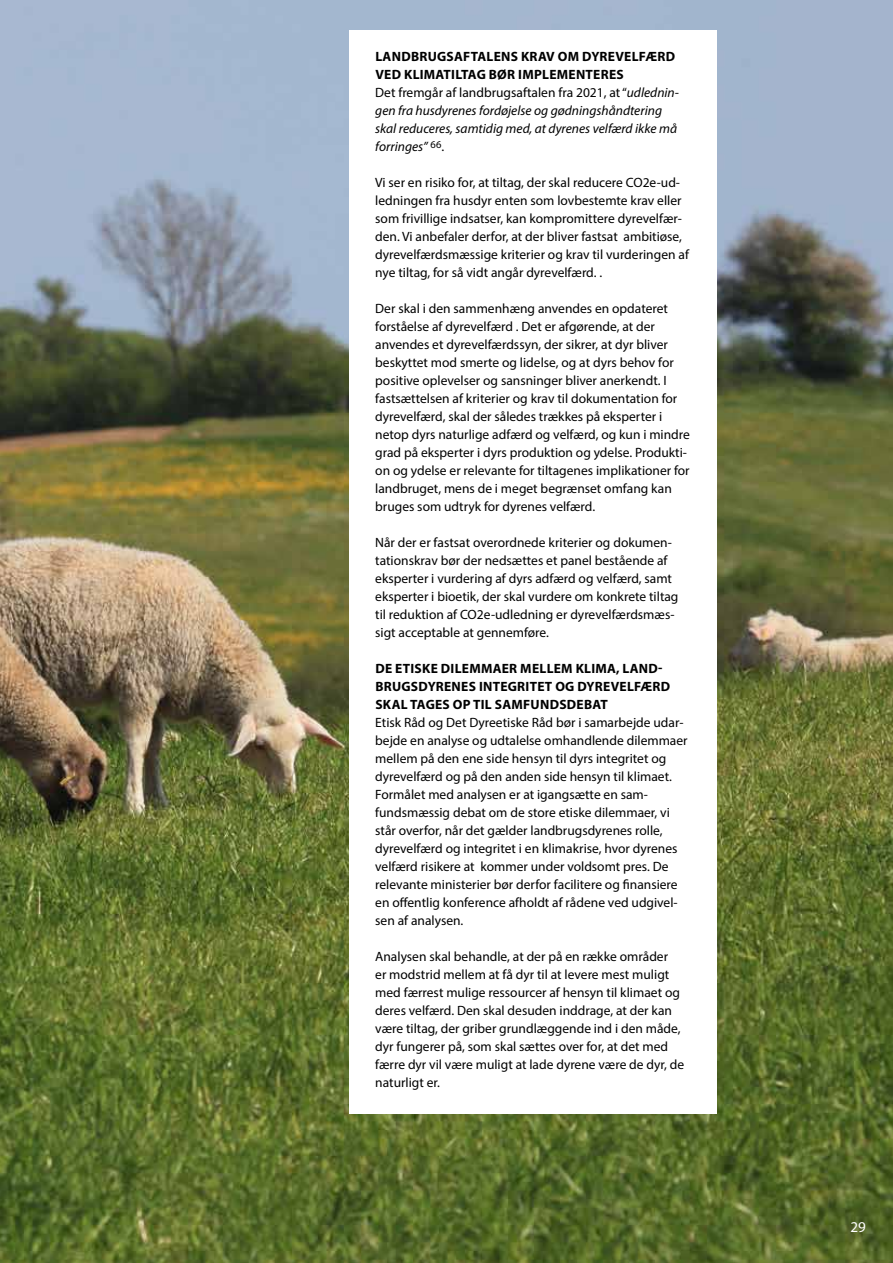
<style>
.page{position:relative;width:893px;height:1263px;background:#fff}
.page>*{position:absolute;margin:0;border:0;box-sizing:border-box;transform-origin:0 0}
.t1{font:15px "Myriad Pro";color:#fff}
.t2{font:13.5px/18px "Myriad Pro";color:#000}
.t3{font:italic 13.5px/18px "Myriad Pro";color:#000}
.t4{font:700 13.5px/18px "Myriad Pro";letter-spacing:.02em;color:#000}
.s1{font-weight:700;font-style:normal}
.s2{font-style:normal}
</style>
<div class="page">
<img style="left:0;top:0;width:893px;height:1263px">
<div style="left:349px;top:31px;width:367px;height:1083px;background:#fff"></div>
<p class="t3" style="left:375px;top:47px;width:305px"><span class="s1">LANDBRUGSAFTALENS KRAV OM DYREVELFÆRD VED KLIMATILTAG BØR IMPLEMENTERES<br></span><span class="s2">Det fremgår af landbrugsaftalen fra 2021, at “</span>udlednin&shy;gen fra husdyrenes fordøjelse og gødningshåndtering skal reduceres, samtidig med, at dyrenes velfærd ikke må forringes” <sup>66</sup><span class="s2">.</span></p>
<p class="t2" style="left:375px;top:173px;width:315px">Vi ser en risiko for, at tiltag, der skal reducere CO2e-ud&shy;ledningen fra husdyr enten som lovbestemte krav eller som frivillige indsatser, kan kompromittere dyrevelfær&shy;den. Vi anbefaler derfor, at der bliver fastsat ambitiøse, dyrevelfærdsmæssige kriterier og krav til vurderingen af nye tiltag, for så vidt angår dyrevelfærd. .</p>
<p class="t2" style="left:375px;top:299px;width:316px">Der skal i den sammenhæng anvendes en opdateret forståelse af dyrevelfærd . Det er afgørende, at der anvendes et dyrevelfærdssyn, der sikrer, at dyr bliver beskyttet mod smerte og lidelse, og at dyrs behov for positive oplevelser og sansninger bliver anerkendt. I fastsættelsen af kriterier og krav til dokumentation for dyrevelfærd, skal der således trækkes på eksperter i netop dyrs naturlige adfærd og velfærd, og kun i mindre grad på eksperter i dyrs produktion og ydelse. Produkti&shy;on og ydelse er relevante for tiltagenes implikationer for landbruget, mens de i meget begrænset omfang kan bruges som udtryk for dyrenes velfærd.</p>
<p class="t2" style="left:375px;top:533px;width:305px">Når der er fastsat overordnede kriterier og dokumen&shy;tationskrav bør der nedsættes et panel bestående af eksperter i vurdering af dyrs adfærd og velfærd, samt eksperter i bioetik, der skal vurdere om konkrete tiltag til reduktion af CO2e-udledning er dyrevelfærdsmæs&shy;sigt acceptable at gennemføre.</p>
<p class="t4" style="left:375px;top:659px;width:296px">DE ETISKE DILEMMAER MELLEM KLIMA, LAND-<br>BRUGSDYRENES INTEGRITET OG DYREVELFÆRD<br>SKAL TAGES OP TIL SAMFUNDSDEBAT</p>
<p class="t2" style="left:375px;top:713px;width:314px">Etisk Råd og Det Dyreetiske Råd bør i samarbejde udar&shy;bejde en analyse og udtalelse omhandlende dilemmaer mellem på den ene side hensyn til dyrs integritet og dyrevelfærd og på den anden side hensyn til klimaet.<br>Formålet med analysen er at igangsætte en sam&shy;fundsmæssig debat om de store etiske dilemmaer, vi står overfor, når det gælder landbrugsdyrenes rolle, dyrevelfærd og integritet i en klimakrise, hvor dyrenes velfærd risikere at kommer under voldsomt pres. De relevante ministerier bør derfor facilitere og finansiere en offentlig konference afholdt af rådene ved udgivel&shy;sen af analysen.</p>
<p class="t2" style="left:375px;top:947px;width:310px">Analysen skal behandle, at der på en række områder<br>er modstrid mellem at få dyr til at levere mest muligt med færrest mulige ressourcer af hensyn til klimaet og deres velfærd. Den skal desuden inddrage, at der kan være tiltag, der griber grundlæggende ind i den måde, dyr fungerer på, som skal sættes over for, at det med færre dyr vil være muligt at lade dyrene være de dyr, de naturligt er.</p>
<p class="t1" style="left:850px;top:1217px;width:17px">29</p>
</div>
